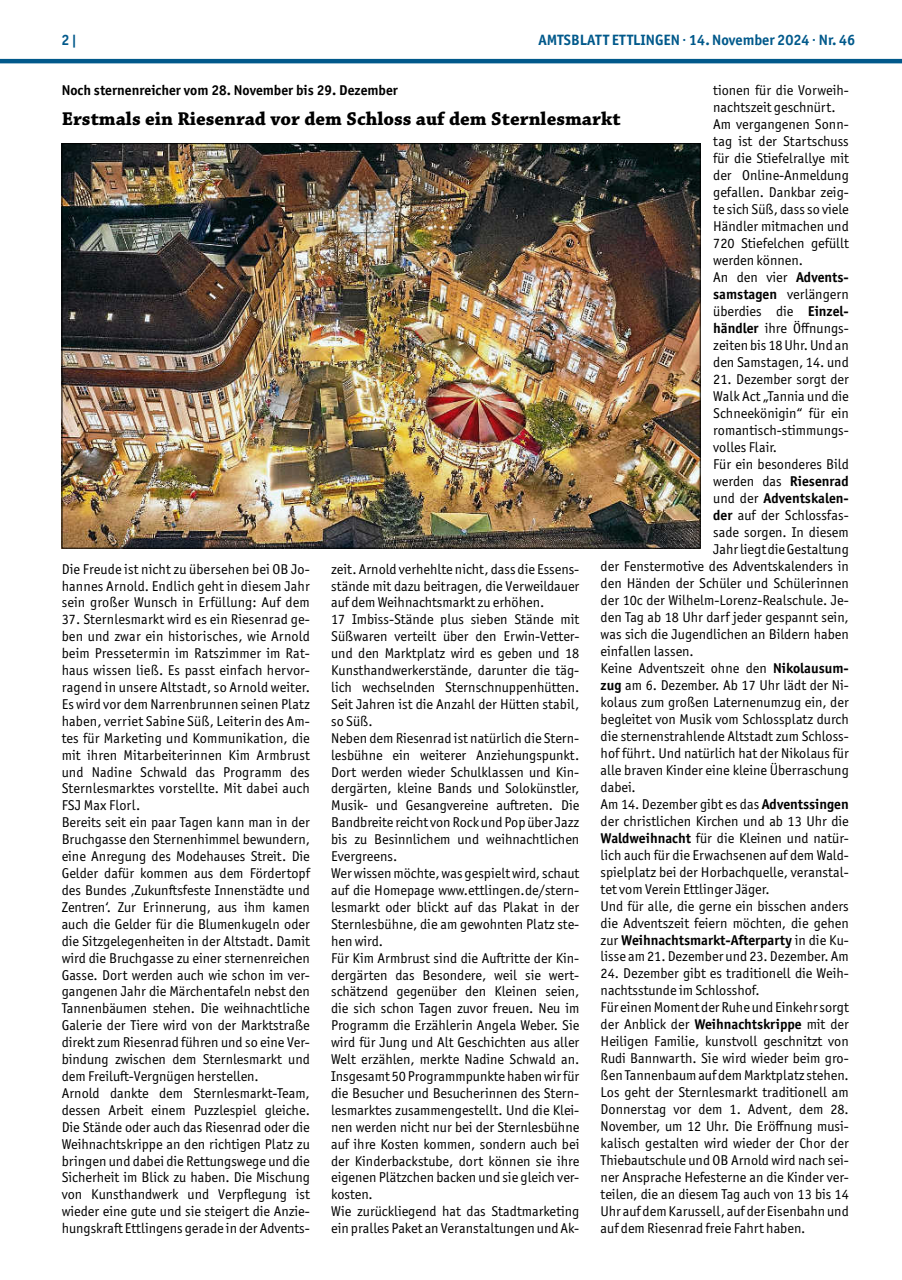
<style>
.page{position:relative;width:902px;height:1280px;background:#fff}
.page>*{position:absolute;margin:0;border:0;box-sizing:border-box;transform-origin:0 0}
.t1{font:700 19.5px "Chaparral Pro";color:#000}
.t2{font:700 15px "Officina Sans ITC Pro";color:#01598b}
.t3{font:14.25px/17px "Officina Sans ITC Pro";color:#000}
.t4{font:700 14.25px "Officina Sans ITC Pro";color:#000}
.s1{font-weight:700}
.s2{font-weight:400}
</style>
<div class="page">
<hr style="left:0;top:59px;width:901px;height:4px;background:#01598b">
<img style="left:64px;top:145px;width:634px;height:401px">
<p class="t2" style="left:62px;top:31px;width:17px">2 |</p>
<p class="t2" style="left:538px;top:31px;width:318px">AMTSBLATT ETTLINGEN · 14. November 2024 · Nr. 46</p>
<p class="t4" style="left:62px;top:82px;width:337px">Noch sternenreicher vom 28. November bis 29. Dezember</p>
<h1 class="t1" style="left:62px;top:107px;width:560px">Erstmals ein Riesenrad vor dem Schloss auf dem Sternlesmarkt</h1>
<p class="t3" style="left:713px;top:82px;width:137px">tionen für die Vorweih&shy;nachtszeit geschnürt.<br>Am vergangenen Sonn&shy;tag ist der Startschuss für die Stiefelrallye mit der Online-Anmeldung gefallen. Dankbar zeig&shy;te sich Süß, dass so viele<br>Händler mitmachen und<br>720 Stiefelchen gefüllt werden können.<br>An den vier <span class="s1">Advents&shy;samstagen</span> verlängern überdies die <span class="s1">Einzel&shy;händler</span> ihre Öffnungs&shy;zeiten bis 18 Uhr. Und an den Samstagen, 14. und</p>
<p class="t3" style="left:713px;top:371px;width:137px">21. Dezember sorgt der</p>
<p class="t3" style="left:713px;top:388px;width:137px">Walk Act „Tannia und die</p>
<p class="t3" style="left:713px;top:405px;width:137px">Schneekönigin“ für ein</p>
<p class="t3" style="left:713px;top:422px;width:137px">romantisch-stimmungs-</p>
<p class="t3" style="left:713px;top:439px;width:65px">volles Flair.</p>
<p class="t3" style="left:713px;top:456px;width:137px">Für ein besonderes Bild</p>
<p class="t3" style="left:713px;top:473px;width:137px">werden das <span class="s1">Riesenrad</span></p>
<p class="t4" style="left:713px;top:489px;width:137px"><span class="s2">und der</span> Adventskalen-</p>
<p class="t3" style="left:713px;top:507px;width:137px"><span class="s1">der</span> auf der Schlossfas-</p>
<p class="t3" style="left:713px;top:524px;width:137px">sade sorgen. In diesem</p>
<p class="t3" style="left:713px;top:540px;width:137px">Jahr liegt die Gestaltung</p>
<p class="t3" style="left:600px;top:557px;width:250px">der Fenstermotive des Adventskalenders in</p>
<p class="t3" style="left:600px;top:574px;width:250px">den Händen der Schüler und Schülerinnen</p>
<p class="t3" style="left:600px;top:591px;width:250px">der 10c der Wilhelm-Lorenz-Realschule. Je-</p>
<p class="t3" style="left:600px;top:608px;width:250px">den Tag ab 18 Uhr darf jeder gespannt sein,</p>
<p class="t3" style="left:600px;top:625px;width:250px">was sich die Jugendlichen an Bildern haben</p>
<p class="t3" style="left:600px;top:642px;width:95px">einfallen lassen.</p>
<p class="t3" style="left:600px;top:659px;width:250px">Keine Adventszeit ohne den <span class="s1">Nikolausum-</span></p>
<p class="t3" style="left:600px;top:676px;width:250px"><span class="s1">zug</span> am 6. Dezember. Ab 17 Uhr lädt der Ni-</p>
<p class="t3" style="left:600px;top:693px;width:250px">kolaus zum großen Laternenumzug ein, der</p>
<p class="t3" style="left:600px;top:710px;width:250px">begleitet von Musik vom Schlossplatz durch</p>
<p class="t3" style="left:600px;top:727px;width:250px">die sternenstrahlende Altstadt zum Schloss-</p>
<p class="t3" style="left:600px;top:744px;width:250px">hof führt. Und natürlich hat der Nikolaus für</p>
<p class="t3" style="left:600px;top:761px;width:250px">alle braven Kinder eine kleine Überraschung</p>
<p class="t3" style="left:600px;top:778px;width:37px">dabei.</p>
<p class="t3" style="left:600px;top:795px;width:250px">Am 14. Dezember gibt es das <span class="s1">Adventssingen</span></p>
<p class="t3" style="left:600px;top:812px;width:250px">der christlichen Kirchen und ab 13 Uhr die</p>
<p class="t3" style="left:600px;top:829px;width:250px"><span class="s1">Waldweihnacht</span> für die Kleinen und natür-</p>
<p class="t3" style="left:600px;top:846px;width:250px">lich auch für die Erwachsenen auf dem Wald-</p>
<p class="t3" style="left:600px;top:863px;width:250px">spielplatz bei der Horbachquelle, veranstal-</p>
<p class="t3" style="left:600px;top:880px;width:170px">tet vom Verein Ettlinger Jäger.</p>
<p class="t3" style="left:600px;top:897px;width:250px">Und für alle, die gerne ein bisschen anders</p>
<p class="t3" style="left:600px;top:914px;width:250px">die Adventszeit feiern möchten, die gehen</p>
<p class="t4" style="left:600px;top:931px;width:250px"><span class="s2">zur</span> Weihnachtsmarkt-Afterparty <span class="s2">in die Ku-</span></p>
<p class="t3" style="left:600px;top:948px;width:250px">lisse am 21. Dezember und 23. Dezember. Am</p>
<p class="t3" style="left:600px;top:965px;width:250px">24. Dezember gibt es traditionell die Weih&shy;nachtsstunde im Schlosshof.<br>Für einen Moment der Ruhe und Einkehr sorgt der Anblick der <span class="s1">Weihnachtskrippe</span> mit der Heiligen Familie, kunstvoll geschnitzt von Rudi Bannwarth. Sie wird wieder beim gro&shy;ßen Tannenbaum auf dem Marktplatz stehen.<br>Los geht der Sternlesmarkt traditionell am Donnerstag vor dem 1. Advent, dem 28.<br>November, um 12 Uhr. Die Eröffnung musi&shy;kalisch gestalten wird wieder der Chor der Thiebautschule und OB Arnold wird nach sei&shy;ner Ansprache Hefesterne an die Kinder ver&shy;teilen, die an diesem Tag auch von 13 bis 14<br>Uhr auf dem Karussell, auf der Eisenbahn und auf dem Riesenrad freie Fahrt haben.</p>
<p class="t3" style="left:62px;top:560px;width:250px;text-align:justify">Die Freude ist nicht zu übersehen bei OB Jo&shy;hannes Arnold. Endlich geht in diesem Jahr sein großer Wunsch in Erfüllung: Auf dem</p>
<p class="t3" style="left:62px;top:611px;width:250px">37. Sternlesmarkt wird es ein Riesenrad ge&shy;ben und zwar ein historisches, wie Arnold beim Pressetermin im Ratszimmer im Rat&shy;haus wissen ließ. Es passt einfach hervor&shy;ragend in unsere Altstadt, so Arnold weiter.<br>Es wird vor dem Narrenbrunnen seinen Platz haben, verriet Sabine Süß, Leiterin des Am&shy;tes für Marketing und Kommunikation, die mit ihren Mitarbeiterinnen Kim Armbrust und Nadine Schwald das Programm des Sternlesmarktes vorstellte. Mit dabei auch FSJ Max Florl.<br>Bereits seit ein paar Tagen kann man in der Bruchgasse den Sternenhimmel bewundern, eine Anregung des Modehauses Streit. Die Gelder dafür kommen aus dem Fördertopf des Bundes ‚Zukunftsfeste Innenstädte und Zentren‘. Zur Erinnerung, aus ihm kamen auch die Gelder für die Blumenkugeln oder die Sitzgelegenheiten in der Altstadt. Damit wird die Bruchgasse zu einer sternenreichen Gasse. Dort werden auch wie schon im ver&shy;gangenen Jahr die Märchentafeln nebst den Tannenbäumen stehen. Die weihnachtliche Galerie der Tiere wird von der Marktstraße direkt zum Riesenrad führen und so eine Ver&shy;bindung zwischen dem Sternlesmarkt und dem Freiluft-Vergnügen herstellen.<br>Arnold dankte dem Sternlesmarkt-Team, dessen Arbeit einem Puzzlespiel gleiche.<br>Die Stände oder auch das Riesenrad oder die Weihnachtskrippe an den richtigen Platz zu bringen und dabei die Rettungswege und die Sicherheit im Blick zu haben. Die Mischung von Kunsthandwerk und Verpflegung ist wieder eine gute und sie steigert die Anzie&shy;hungskraft Ettlingens gerade in der Advents-</p>
<p class="t3" style="left:331px;top:560px;width:250px">zeit. Arnold verhehlte nicht, dass die Essens&shy;stände mit dazu beitragen, die Verweildauer auf dem Weihnachtsmarkt zu erhöhen.<br>17 Imbiss-Stände plus sieben Stände mit Süßwaren verteilt über den Erwin-Vetter&shy;und den Marktplatz wird es geben und 18<br>Kunsthandwerkerstände, darunter die täg&shy;lich wechselnden Sternschnuppenhütten.<br>Seit Jahren ist die Anzahl der Hütten stabil, so Süß.<br>Neben dem Riesenrad ist natürlich die Stern&shy;lesbühne ein weiterer Anziehungspunkt.<br>Dort werden wieder Schulklassen und Kin&shy;dergärten, kleine Bands und Solokünstler, Musik- und Gesangvereine auftreten. Die Bandbreite reicht von Rock und Pop über Jazz bis zu Besinnlichem und weihnachtlichen Evergreens.<br>Wer wissen möchte, was gespielt wird, schaut auf die Homepage www.ettlingen.de/stern&shy;lesmarkt oder blickt auf das Plakat in der Sternlesbühne, die am gewohnten Platz ste&shy;hen wird.<br>Für Kim Armbrust sind die Auftritte der Kin&shy;dergärten das Besondere, weil sie wert&shy;schätzend gegenüber den Kleinen seien, die sich schon Tagen zuvor freuen. Neu im Programm die Erzählerin Angela Weber. Sie wird für Jung und Alt Geschichten aus aller Welt erzählen, merkte Nadine Schwald an.<br>Insgesamt 50 Programmpunkte haben wir für die Besucher und Besucherinnen des Stern&shy;lesmarktes zusammengestellt. Und die Klei&shy;nen werden nicht nur bei der Sternlesbühne auf ihre Kosten kommen, sondern auch bei der Kinderbackstube, dort können sie ihre eigenen Plätzchen backen und sie gleich ver&shy;kosten.<br>Wie zurückliegend hat das Stadtmarketing ein pralles Paket an Veranstaltungen und Ak-</p>
</div>
